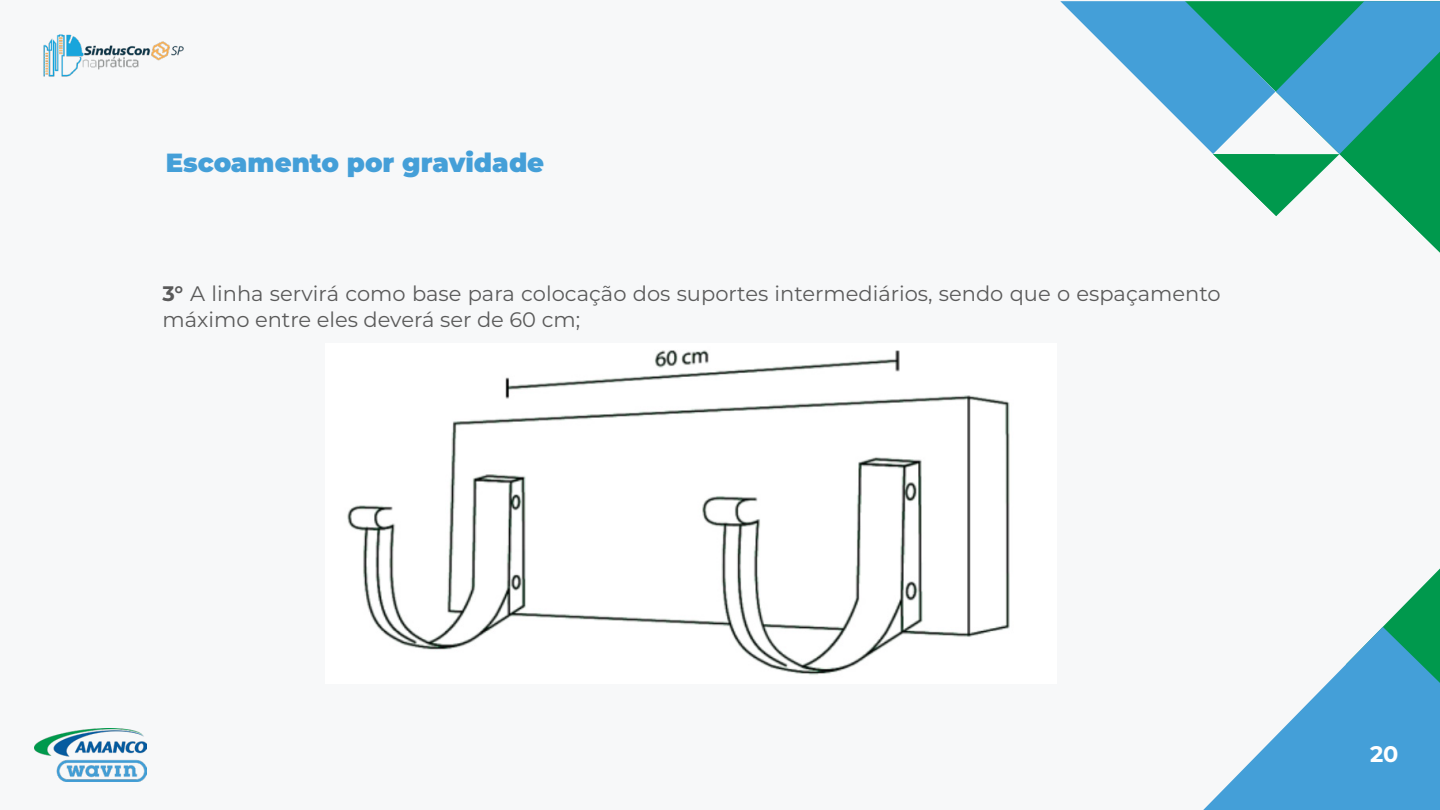
<style>
.page{position:relative;width:1440px;height:810px;background:#fff}
.page>*{position:absolute;margin:0;border:0;box-sizing:border-box;transform-origin:0 0}
.t1{font:900 26.25px "Montserrat";color:#449fd8}
.t2{font:700 22.5px "Montserrat";color:#fff}
.t3{font:21px/25.2px "Montserrat";color:#5a5a5a}
.s1{font-weight:700}
</style>
<div class="page">
<div style="left:1px;top:0;width:1439px;height:810px;background:#f7f8f9"></div>
<svg style="left:1060px;top:1px;width:380px;height:252px"></svg>
<svg style="left:1203px;top:569px;width:237px;height:241px"></svg>
<img style="left:347px;top:350px;width:663px;height:325px">
<img style="left:43px;top:34px;width:141px;height:43px">
<img style="left:35px;top:728px;width:111px;height:53px">
<p class="t1" style="left:166px;top:143px;width:380px">Escoamento por gravidade</p>
<p class="t3" style="left:163px;top:281px;width:1060px"><span class="s1">3°</span> A linha servirá como base para colocação dos suportes intermediários, sendo que o espaçamento máximo entre eles deverá ser de 60 cm;</p>
<p class="t2" style="left:1370px;top:737px;width:30px">20</p>
</div>
